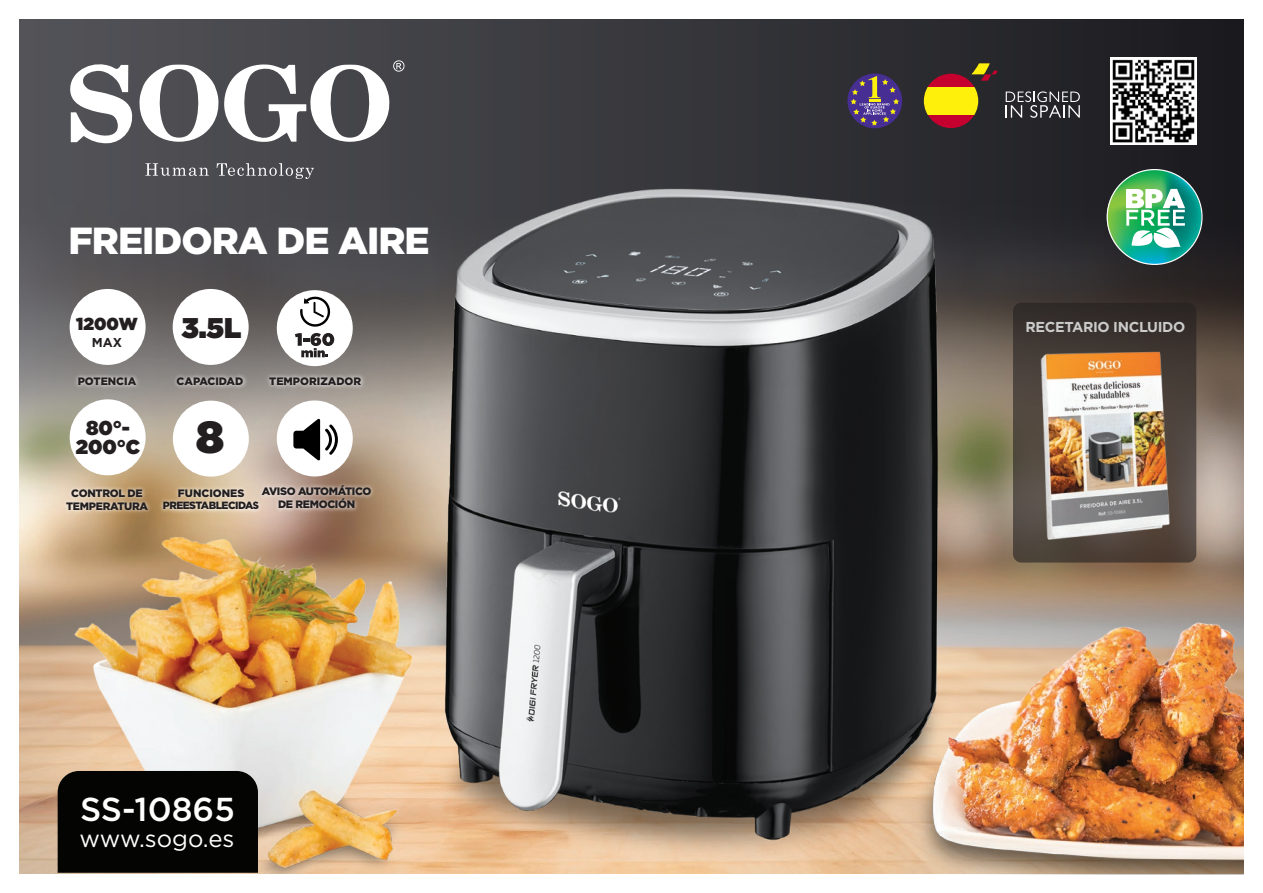
<style>
.page{position:relative;width:1263px;height:893px;background:#fff}
.page>*{position:absolute;margin:0;border:0;box-sizing:border-box;transform-origin:0 0}
.t1{font:900 45px "Gotham";color:#231f20}
.t2{font:900 37.65px "Gotham";letter-spacing:-.025em;color:#fff}
.t3{font:500 33.15px "Gotham";color:#fff}
.t4{font:900 28.5px "Gotham";color:#231f20}
.t5{font:23.85px "Gotham";color:#fff}
.t6{font:900 20.1px/19.2px "Gotham";color:#231f20;text-align:center}
.t7{font:900 17.4px "Gotham";letter-spacing:-.005em;color:#231f20}
.t8{font:700 14.4px "Gotham";letter-spacing:-.025em;color:#cbcbcb}
.t9{font:700 12.9px "Gotham";color:#231f20}
.t10{font:900 10.8px/12.9px "Gotham";letter-spacing:-.025em;color:#231f20;text-align:center}
.t11{font:900 10.8px "Gotham";color:#231f20}
.t12{font:900 10.8px "Gotham";letter-spacing:-.005em;color:#231f20}
.t13{font:900 10.5px "Gotham";letter-spacing:-.05em;color:#231f20}
</style>
<div class="page">
<img style="left:20px;top:20px;width:1223px;height:853px">
<img style="left:392px;top:145px;width:614px;height:729px">
<img style="left:903px;top:502px;width:340px;height:373px">
<img style="left:38px;top:484px;width:411px;height:389px">
<svg style="left:145px;top:163px;width:169px;height:16px"></svg>
<svg style="left:69px;top:59px;width:335px;height:85px"></svg>
<div style="left:70px;top:289px;width:76px;height:76px;background:#fff;border-radius:50%"></div>
<img style="left:71px;top:369px;width:72px;height:26px">
<div style="left:173px;top:401px;width:76px;height:76px;background:#fff;border-radius:50%"></div>
<div style="left:173px;top:289px;width:76px;height:76px;background:#fff;border-radius:50%"></div>
<img style="left:170px;top:369px;width:80px;height:26px">
<img style="left:263px;top:369px;width:105px;height:26px">
<div style="left:70px;top:399px;width:76px;height:76px;background:#fff;border-radius:50%"></div>
<img style="left:60px;top:481px;width:206px;height:39px">
<div style="left:277px;top:290px;width:76px;height:76px;background:#fff;border-radius:50%"></div>
<div style="left:277px;top:400px;width:76px;height:76px;background:#fff;border-radius:50%"></div>
<div style="left:58px;top:771px;width:200px;height:102px;background:#040503"></div>
<div style="left:1013px;top:303px;width:183px;height:260px;background:#2f2927;border-radius:8px"></div>
<img style="left:983px;top:319px;width:261px;height:264px">
<svg style="left:1006px;top:91px;width:74px;height:27px"></svg>
<svg style="left:924px;top:74px;width:54px;height:13px"></svg>
<svg style="left:924px;top:115px;width:54px;height:13px"></svg>
<div style="left:924px;top:87px;width:54px;height:28px;background:#fff00c"></div>
<svg style="left:971px;top:63px;width:27px;height:18px"></svg>
<div style="left:847px;top:74px;width:55px;height:54px;background:#472e92;border-radius:50%"></div>
<svg style="left:850px;top:76px;width:49px;height:50px"></svg>
<img style="left:1110px;top:58px;width:87px;height:86px">
<img style="left:255px;top:479px;width:123px;height:39px">
<svg style="left:293px;top:419px;width:45px;height:41px"></svg>
<svg style="left:295px;top:333px;width:39px;height:24px"></svg>
<svg style="left:300px;top:296px;width:30px;height:31px"></svg>
<img style="left:1107px;top:170px;width:94px;height:94px">
<h2 class="t2" style="left:68px;top:215px;width:363px">FREIDORA DE AIRE</h2>
<h3 class="t7" style="left:76px;top:311px;width:63px">1200W</h3>
<p class="t9" style="left:92px;top:334px;width:32px">MAX</p>
<p class="t11" style="left:78px;top:374px;width:60px">POTENCIA</p>
<h3 class="t6" style="left:76px;top:417px;width:66px">80°-<br>200°C</h3>
<h3 class="t4" style="left:182px;top:308px;width:61px">3.5L</h3>
<p class="t12" style="left:177px;top:374px;width:68px">CAPACIDAD</p>
<p class="t11" style="left:269px;top:374px;width:94px">TEMPORIZADOR</p>
<h1 class="t1" style="left:196px;top:405px;width:29px">8</h1>
<p class="t10" style="left:262px;top:485px;width:111px">AVISO AUTOMÁTICO<br>DE REMOCIÓN</p>
<p class="t10" style="left:66px;top:486px;width:83px">CONTROL DE<br>TEMPERATURA</p>
<p class="t11" style="left:178px;top:485px;width:68px">FUNCIONES</p>
<p class="t13" style="left:163px;top:498px;width:98px">PREESTABLECIDAS</p>
<h3 class="t3" style="left:80px;top:787px;width:156px">SS-10865</h3>
<h3 class="t5" style="left:79px;top:823px;width:156px">www.sogo.es</h3>
<h3 class="t8" style="left:1025px;top:317px;width:161px">RECETARIO INCLUIDO</h3>
</div>
